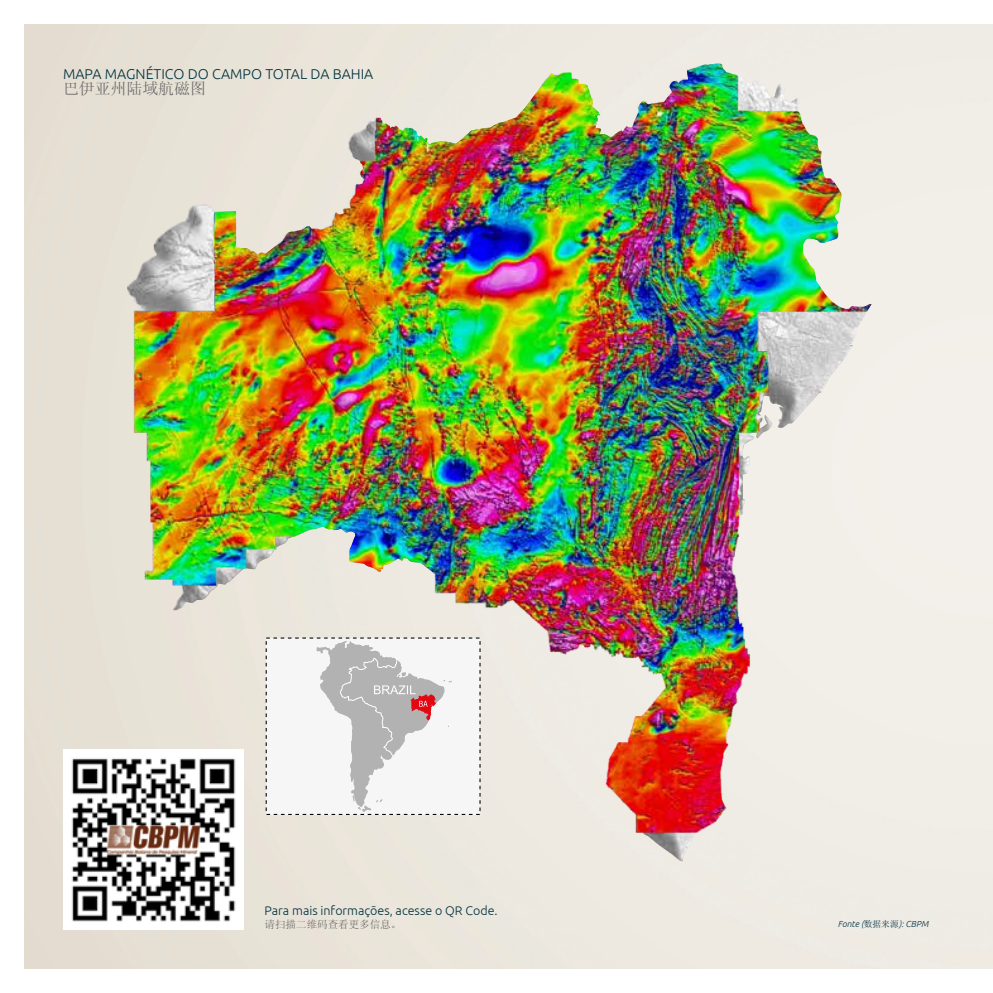
<style>
.page{position:relative;width:993px;height:993px;background:#fff}
.page>*{position:absolute;margin:0;border:0;box-sizing:border-box;transform-origin:0 0}
.t1{font:15.92px "Sim Sun";color:#646363}
.t2{font:300 14.17px "Ubuntu";color:#013240}
.t3{font:300 12.42px "Ubuntu";color:#013240}
.t4{font:10.5px "Sim Sun";color:#646363}
.t5{font:italic 300 8.75px "Ubuntu";color:#013240}
.s1{font-family:"Sim Sun";font-weight:400;font-style:normal}
</style>
<div class="page">
<img style="left:25px;top:25px;width:967px;height:942px">
<img style="left:756px;top:437px;width:16px;height:1px">
<img style="left:127px;top:65px;width:573px;height:545px">
<img style="left:756px;top:414px;width:16px;height:23px">
<img style="left:280px;top:64px;width:435px;height:179px">
<div style="left:266px;top:637px;width:214px;height:177px;background:#f6f6f6"></div>
<svg style="left:316px;top:641px;width:135px;height:170px"></svg>
<img style="left:63px;top:749px;width:180px;height:180px">
<p class="t2" style="left:63px;top:65px;width:312px">MAPA MAGNÉTICO DO CAMPO TOTAL DA BAHIA</p>
<p class="t1" style="left:63px;top:80px;width:144px">巴伊亚州陆域航磁图</p>
<p class="t3" style="left:264px;top:902px;width:234px">Para mais informações, acesse o QR Code.</p>
<p class="t4" style="left:264px;top:918px;width:138px">请扫描二维码查看更多信息。</p>
<p class="t5" style="left:837px;top:918px;width:92px">Fonte (<span class="s1">数据来源</span>): CBPM</p>
</div>
